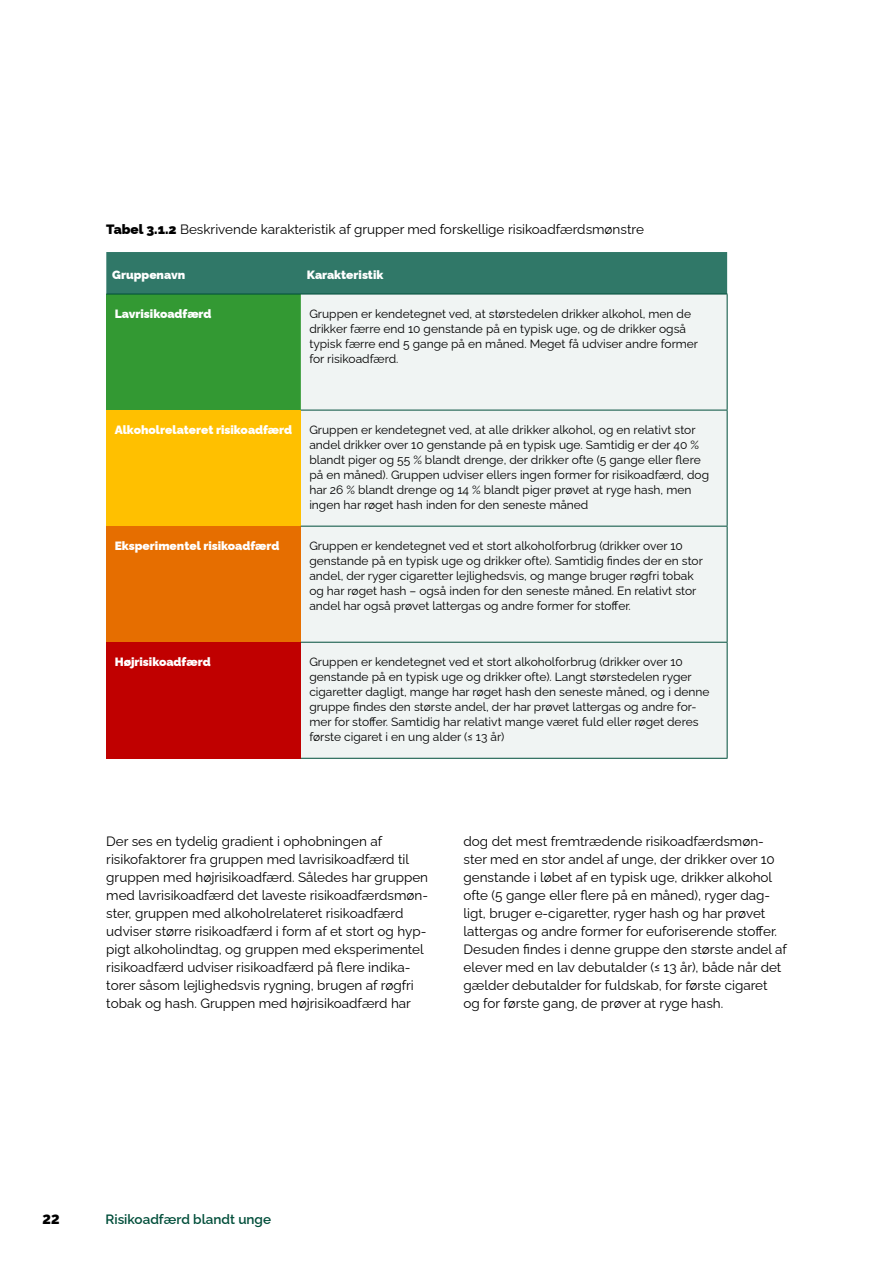
<style>
.page{position:relative;width:893px;height:1263px;background:#fff}
.page>*{position:absolute;margin:0;border:0;box-sizing:border-box;transform-origin:0 0}
.t1{font:13.5px/18px "Raleway";color:#000}
.t2{font:600 13.5px "Raleway";color:#004e3a}
.t3{font:900 13.5px "Raleway";color:#000}
.t4{font:12px/15px "Raleway";color:#000}
.t5{font:900 12px "Raleway";color:#fff}
.s1{font-weight:900}
</style>
<div class="page">
<div style="left:106px;top:252px;width:621px;height:42px;background:#307868"></div>
<div style="left:106px;top:294px;width:195px;height:116px;background:#393"></div>
<div style="left:301px;top:295px;width:426px;height:463px;background:#f0f4f3"></div>
<div style="left:106px;top:410px;width:195px;height:116px;background:#ffc000"></div>
<div style="left:106px;top:526px;width:195px;height:116px;background:#e66e00"></div>
<div style="left:106px;top:642px;width:195px;height:116px;background:#c00000"></div>
<hr style="left:106px;top:294px;width:195px;height:1px;background:#004e3a">
<hr style="left:301px;top:294px;width:426px;height:1px;background:#004e3a">
<hr style="left:727px;top:294px;width:1px;height:116px;background:#004e3a">
<hr style="left:301px;top:410px;width:426px;height:1px;background:#004e3a">
<hr style="left:727px;top:410px;width:1px;height:116px;background:#004e3a">
<hr style="left:301px;top:526px;width:426px;height:1px;background:#004e3a">
<hr style="left:727px;top:526px;width:1px;height:116px;background:#004e3a">
<hr style="left:301px;top:642px;width:426px;height:1px;background:#004e3a">
<hr style="left:727px;top:643px;width:1px;height:115px;background:#004e3a">
<hr style="left:301px;top:758px;width:426px;height:1px;background:#004e3a">
<p class="t1" style="left:106px;top:219px;width:539px"><span class="s1">Tabel 3.1.2</span> Beskrivende karakteristik af grupper med forskellige risikoadfærdsmønstre</p>
<p class="t5" style="left:112px;top:265px;width:74px">Gruppenavn</p>
<p class="t5" style="left:307px;top:265px;width:78px">Karakteristik</p>
<p class="t5" style="left:115px;top:304px;width:98px">Lavrisikoadfærd</p>
<p class="t4" style="left:309px;top:305px;width:390px">Gruppen er kendetegnet ved, at størstedelen drikker alkohol, men de drikker færre end 10 genstande på en typisk uge, og de drikker også typisk færre end 5 gange på en måned. Meget få udviser andre former for risikoadfærd.</p>
<p class="t5" style="left:115px;top:420px;width:179px">Alkoholrelateret risikoadfærd</p>
<p class="t4" style="left:309px;top:421px;width:401px">Gruppen er kendetegnet ved, at alle drikker alkohol, og en relativt stor andel drikker over 10 genstande på en typisk uge. Samtidig er der 40 % blandt piger og 55 % blandt drenge, der drikker ofte (5 gange eller flere på en måned). Gruppen udviser ellers ingen former for risikoadfærd, dog har 26 % blandt drenge og 14 % blandt piger prøvet at ryge hash, men ingen har røget hash inden for den seneste måned</p>
<p class="t5" style="left:115px;top:536px;width:166px">Eksperimentel risikoadfærd</p>
<p class="t4" style="left:309px;top:537px;width:395px">Gruppen er kendetegnet ved et stort alkoholforbrug (drikker over 10 genstande på en typisk uge og drikker ofte). Samtidig findes der en stor andel, der ryger cigaretter lejlighedsvis, og mange bruger røgfri tobak og har røget hash – også inden for den seneste måned. En relativt stor andel har også prøvet lattergas og andre former for stoffer.</p>
<p class="t5" style="left:115px;top:652px;width:97px">Højrisikoadfærd</p>
<p class="t4" style="left:309px;top:653px;width:402px">Gruppen er kendetegnet ved et stort alkoholforbrug (drikker over 10 genstande på en typisk uge og drikker ofte). Langt størstedelen ryger cigaretter dagligt, mange har røget hash den seneste måned, og i denne gruppe findes den største andel, der har prøvet lattergas og andre for&shy;mer for stoffer. Samtidig har relativt mange været fuld eller røget deres første cigaret i en ung alder (≤ 13 år)</p>
<p class="t1" style="left:106px;top:831px;width:323px">Der ses en tydelig gradient i ophobningen af risikofaktorer fra gruppen med lavrisikoadfærd til gruppen med højrisikoadfærd. Således har gruppen med lavrisikoadfærd det laveste risikoadfærdsmøn&shy;ster, gruppen med alkoholrelateret risikoadfærd udviser større risikoadfærd i form af et stort og hyp&shy;pigt alkoholindtag, og gruppen med eksperimentel risikoadfærd udviser risikoadfærd på flere indika&shy;torer såsom lejlighedsvis rygning, brugen af røgfri tobak og hash. Gruppen med højrisikoadfærd har</p>
<p class="t1" style="left:463px;top:831px;width:325px">dog det mest fremtrædende risikoadfærdsmøn&shy;ster med en stor andel af unge, der drikker over 10 genstande i løbet af en typisk uge, drikker alkohol ofte (5 gange eller flere på en måned), ryger dag&shy;ligt, bruger e-cigaretter, ryger hash og har prøvet lattergas og andre former for euforiserende stoffer.<br>Desuden findes i denne gruppe den største andel af elever med en lav debutalder (≤ 13 år), både når det gælder debutalder for fuldskab, for første cigaret og for første gang, de prøver at ryge hash.</p>
<p class="t3" style="left:43px;top:1208px;width:19px">22</p>
<p class="t2" style="left:106px;top:1209px;width:167px">Risikoadfærd blandt unge</p>
</div>
